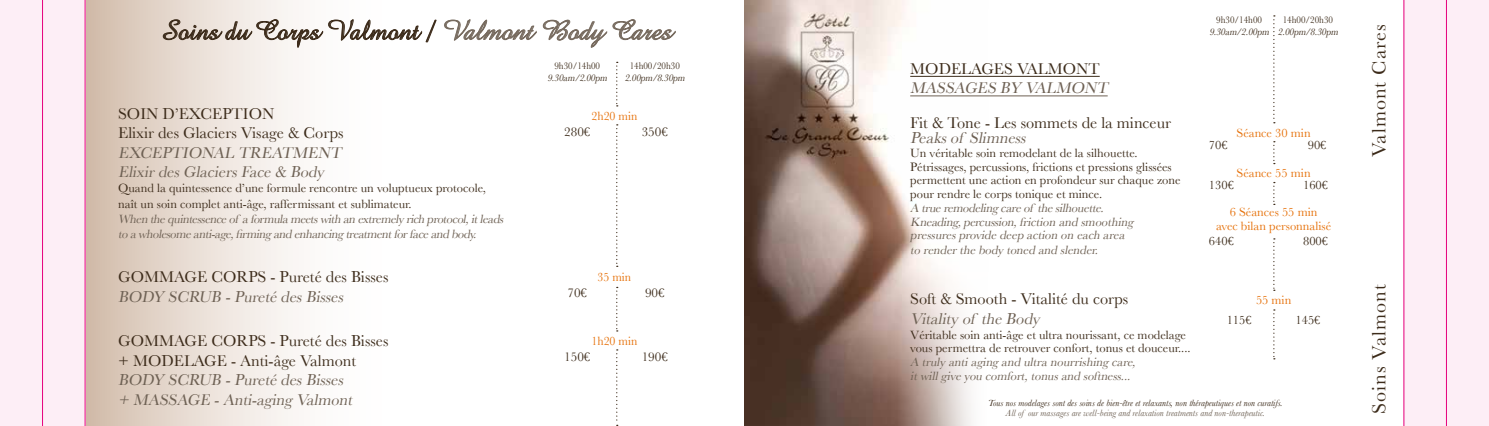
<style>
.page{position:relative;width:1489px;height:426px;background:#fff}
.page>*{position:absolute;margin:0;border:0;box-sizing:border-box;transform-origin:0 0}
.t1{font:27.5px "Amazone BT";color:#3d2c1b}
.t2{font:20px "Baskerville";letter-spacing:.05em;color:#3d2c1b}
.t3{font:16.25px/19.5px "Baskerville";color:#3d2c1b}
.t4{font:italic 16.25px/19.5px "Baskerville";color:#6e6154}
.t5{font:13.12px "Baskerville";color:#3d2c1b}
.t6{font:12.5px/13.8px "Baskerville";color:#3d2c1b}
.t7{font:italic 12.5px/13.8px "Baskerville";letter-spacing:-.01em;color:#6e6154}
.t8{font:12.5px/13.8px "Baskerville";color:#e6710a;text-align:center}
.t9{font:12.5px "Baskerville";color:#e6710a;scale:.95 1}
.t10{font:italic 10px "Baskerville";color:#3d2c1b;scale:.9 1}
.t11{font:10px "Baskerville";color:#3d2c1b;scale:.9 1}
.t12{font:italic 9.38px "Baskerville";color:#3d2c1b}
.t13{font:italic 9.38px "Baskerville";color:#6e6154}
.s1{font-style:italic;color:#776b5f}
</style>
<div class="page">
<div style="left:60px;top:0;width:349px;height:425px;background:linear-gradient(to right,#d3beac,#fff)"></div>
<div style="left:1402px;top:0;width:86px;height:425px;background:#fdeef6"></div>
<div style="left:0;top:0;width:85px;height:425px;background:#fdeef6"></div>
<hr style="left:85px;top:0;width:1px;height:425px;background:#e6007d">
<hr style="left:42px;top:0;width:1px;height:425px;background:#e6007d">
<hr style="left:1403px;top:0;width:1px;height:425px;background:#e6007d">
<hr style="left:1445px;top:0;width:1px;height:425px;background:#e6007d">
<svg style="left:616px;top:62px;width:1px;height:44px"></svg>
<svg style="left:616px;top:286px;width:1px;height:45px"></svg>
<svg style="left:616px;top:124px;width:1px;height:142px"></svg>
<svg style="left:616px;top:349px;width:1px;height:76px"></svg>
<svg style="left:163px;top:19px;width:273px;height:29px"></svg>
<svg style="left:444px;top:19px;width:92px;height:22px"></svg>
<svg style="left:542px;top:19px;width:133px;height:29px"></svg>
<img style="left:744px;top:0;width:248px;height:425px">
<hr style="left:910px;top:76px;width:189px;height:1px;background:#3d2c1b">
<hr style="left:910px;top:95px;width:197px;height:1px;background:#6e6154">
<svg style="left:1273px;top:15px;width:1px;height:108px"></svg>
<svg style="left:1273px;top:238px;width:1px;height:52px"></svg>
<svg style="left:1273px;top:182px;width:1px;height:23px"></svg>
<svg style="left:1273px;top:141px;width:1px;height:23px"></svg>
<svg style="left:1273px;top:309px;width:1px;height:50px"></svg>
<h1 class="t1" style="left:160px;top:15px;width:519px">Soins du Corps Valmont / <span class="s1">Valmont Body Cares</span></h1>
<h3 class="t3" style="left:118px;top:103px;width:227px">SOIN D’EXCEPTION<br>Elixir des Glaciers Visage &amp; Corps</h3>
<h3 class="t4" style="left:118px;top:142px;width:228px">EXCEPTIONAL TREATMENT<br>ElixirdesGlaciersFace &amp; Body</h3>
<p class="t6" style="left:118px;top:180px;width:369px;line-height:15px">Quand la quintessence d’une formule rencontre un voluptueux protocole, naît un soin complet anti-âge, raffermissant et sublimateur.</p>
<p class="t7" style="left:118px;top:210px;width:389px;line-height:15px">When thequintessenceof a formula meetswith an extremely rich p rotocol,itleads to a wholesomeanti-age,firming and enhancing treatmentforfaceand body.</p>
<h3 class="t3" style="left:118px;top:266px;width:272px">GOMMAGE CORPS - Pureté des Bisses</h3>
<h3 class="t4" style="left:118px;top:286px;width:230px">BODY SCRUB -Pureté desBisses</h3>
<h3 class="t3" style="left:118px;top:330px;width:272px">GOMMAGE CORPS - Pureté des Bisses + MODELAGE - Anti-âge Valmont</h3>
<h3 class="t4" style="left:118px;top:369px;width:239px">BODY SCRUB -Pureté desBisses + MASSAGE -Anti-aging Valmont</h3>
<p class="t11" style="left:554px;top:60px;width:52px">9h30/14h00</p>
<p class="t11" style="left:629px;top:60px;width:57px">14h00/20h30</p>
<p class="t10" style="left:547px;top:72px;width:70px">9.30am/2.00pm</p>
<p class="t10" style="left:624px;top:72px;width:71px">2.00pm/8.30pm</p>
<p class="t9" style="left:591px;top:109px;width:50px">2h20 min</p>
<p class="t5" style="left:564px;top:124px;width:28px">280€</p>
<p class="t5" style="left:641px;top:124px;width:28px">350€</p>
<p class="t9" style="left:597px;top:269px;width:37px">35 min</p>
<p class="t5" style="left:567px;top:285px;width:21px">70€</p>
<p class="t5" style="left:645px;top:285px;width:21px">90€</p>
<p class="t9" style="left:591px;top:333px;width:50px">1h20 min</p>
<p class="t5" style="left:564px;top:349px;width:28px">150€</p>
<p class="t5" style="left:641px;top:349px;width:28px">190€</p>
<p class="t11" style="left:1216px;top:14px;width:52px">9h30/14h00</p>
<p class="t11" style="left:1282px;top:14px;width:57px">14h00/20h30</p>
<p class="t10" style="left:1209px;top:26px;width:147px">9.30am/2.00pm 2.00pm/8.30pm</p>
<h3 class="t3" style="left:910px;top:59px;width:191px">MODELAGES VALMONT</h3>
<h3 class="t4" style="left:910px;top:78px;width:203px">MASSAGES BY VALMONT</h3>
<h3 class="t3" style="left:910px;top:113px;width:262px">Fit &amp; Tone - Les sommets de la minceur</h3>
<h3 class="t4" style="left:910px;top:128px;width:121px">Peaksof Slimness</h3>
<p class="t6" style="left:910px;top:145px;width:272px">Un véritable soin remodelant de la silhouette.<br>Pétrissages, percussions, frictions et pressions glissées permettent une action en profondeur sur chaque zone pour rendre le corps tonique et mince.</p>
<p class="t7" style="left:910px;top:200px;width:227px">A trueremodelingcareof thesilhouette.<br>Kneading,p ercussion,friction and smoothing pressuresprovide deep action on each area</p>
<p class="t7" style="left:910px;top:243px;width:192px">to renderthe body toned and slender.</p>
<h3 class="t3" style="left:910px;top:288px;width:220px">Soft &amp; Smooth - Vitalité du corps</h3>
<p class="t8" style="left:1255px;top:292px;width:37px">55 min</p>
<h3 class="t4" style="left:910px;top:308px;width:131px">Vitality of the Body</h3>
<p class="t6" style="left:1226px;top:312px;width:26px">115€</p>
<p class="t6" style="left:1295px;top:312px;width:26px">145€</p>
<p class="t6" style="left:910px;top:327px;width:282px">Véritable soin anti-âge et ultra nourissant, ce modelage vous permettra de retrouver confort, tonus et douceur....</p>
<p class="t7" style="left:910px;top:354px;width:229px">A truly antiaging and ultra nourrishing care, itwillgive you comfort,tonusand softness...</p>
<p class="t12" style="left:988px;top:396px;width:296px">Tous nos modelages sont des soins de bien-être et relaxants, non thérapeutiques et non curatifs.</p>
<p class="t13" style="left:1005px;top:406px;width:260px">All of our massages are well-being and relaxation treatments and non-therapeutic.</p>
<p class="t8" style="left:1236px;top:126px;width:76px">Séance 30 min</p>
<p class="t6" style="left:1208px;top:138px;width:20px">70€</p>
<p class="t6" style="left:1307px;top:138px;width:20px">90€</p>
<p class="t8" style="left:1236px;top:165px;width:76px">Séance 55 min</p>
<p class="t6" style="left:1208px;top:177px;width:26px">130€</p>
<p class="t6" style="left:1302px;top:177px;width:26px">160€</p>
<p class="t8" style="left:1215px;top:205px;width:117px">6 Séances 55 min<br>avec bilan personnalisé</p>
<p class="t6" style="left:1208px;top:233px;width:26px">640€</p>
<p class="t6" style="left:1302px;top:233px;width:26px">800€</p>
<h2 class="t2" style="left:1366px;top:157px;width:134px;rotate:-90deg">Valmont Cares</h2>
<h2 class="t2" style="left:1366px;top:413px;width:131px;rotate:-90deg">Soins Valmont</h2>
</div>
